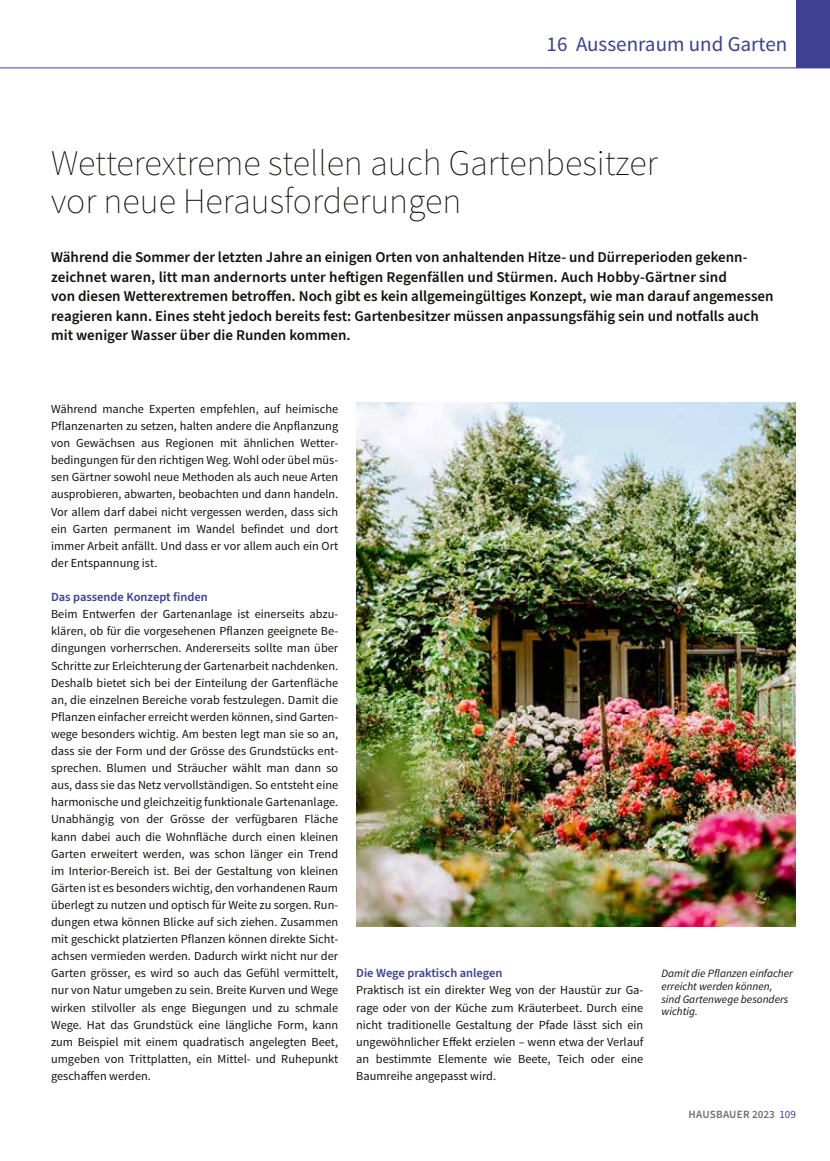
<style>
.page{position:relative;width:830px;height:1161px;background:#fff}
.page>*{position:absolute;margin:0;border:0;box-sizing:border-box;transform-origin:0 0}
.t1{font:200 36px/37.5px "Source Sans Pro";color:#12120d}
.t2{font:21px "Source Sans Pro";color:#3d4093}
.t3{font:600 15px/19.5px "Source Sans Pro";color:#12120d}
.t4{font:600 12.45px "Source Sans Pro";color:#3d4093}
.t5{font:12.3px/17.1px "Source Sans Pro";color:#12120d;text-align:justify}
.t6{font:italic 11.25px/12.8px "Source Sans Pro";color:#12120d}
.t7{font:600 11.1px "Source Sans Pro";letter-spacing:.01em;color:#6f7070}
.s1{font-weight:400;color:#3d4093}
</style>
<div class="page">
<div style="left:795px;top:0;width:34px;height:68px;background:#3d4093"></div>
<hr style="left:0;top:68px;width:829px;height:1px;background:#3d4093">
<img style="left:356px;top:403px;width:439px;height:523px">
<h2 class="t2" style="left:546px;top:31px;width:242px">16 Aussenraum und Garten</h2>
<h1 class="t1" style="left:51px;top:144px;width:608px">Wetterextreme stellen auch Gartenbesitzer vor neue Herausforderungen</h1>
<p class="t3" style="left:51px;top:248px;width:723px">Während die Sommer der letzten Jahre an einigen Orten von anhaltenden Hitze- und Dürreperioden gekenn&shy;zeichnet waren, litt man andernorts unter heftigen Regenfällen und Stürmen. Auch Hobby-Gärtner sind<br>von diesen Wetterextremen betroffen. Noch gibt es kein allgemeingültiges Konzept, wie man darauf angemessen reagieren kann. Eines steht jedoch bereits fest: Gartenbesitzer müssen anpassungsfähig sein und notfalls auch mit weniger Wasser über die Runden kommen.</p>
<p class="t5" style="left:51px;top:400px;width:288px">Während manche Experten empfehlen, auf heimische Pflanzenarten zu setzen, halten andere die Anpflanzung von Gewächsen aus Regionen mit ähnlichen Wetter&shy;bedingungen für den richtigen Weg. Wohl oder übel müs&shy;sen Gärtner sowohl neue Methoden als auch neue Arten ausprobieren, abwarten, beobachten und dann handeln.<br>Vor allem darf dabei nicht vergessen werden, dass sich ein Garten permanent im Wandel befindet und dort immer Arbeit anfällt. Und dass er vor allem auch ein Ort der Entspannung ist.</p>
<p class="t4" style="left:51px;top:589px;width:158px">Das passende Konzept finden</p>
<p class="t5" style="left:51px;top:606px;width:288px">Beim Entwerfen der Gartenanlage ist einerseits abzu&shy;klären, ob für die vorgesehenen Pflanzen geeignete Be&shy;dingungen vorherrschen. Andererseits sollte man über Schritte zur Erleichterung der Gartenarbeit nachdenken.<br>Deshalb bietet sich bei der Einteilung der Gartenfläche an, die einzelnen Bereiche vorab festzulegen. Damit die Pflanzen einfacher erreicht werden können, sind Garten&shy;wege besonders wichtig. Am besten legt man sie so an, dass sie der Form und der Grösse des Grundstücks ent&shy;sprechen. Blumen und Sträucher wählt man dann so aus, dass sie das Netz vervollständigen. So entsteht eine harmonische und gleichzeitig funktionale Gartenanlage.<br>Unabhängig von der Grösse der verfügbaren Fläche kann dabei auch die Wohnfläche durch einen kleinen Garten erweitert werden, was schon länger ein Trend im Interior-Bereich ist. Bei der Gestaltung von kleinen Gärten ist es besonders wichtig, den vorhandenen Raum überlegt zu nutzen und optisch für Weite zu sorgen. Run&shy;dungen etwa können Blicke auf sich ziehen. Zusammen mit geschickt platzierten Pflanzen können direkte Sicht&shy;achsen vermieden werden. Dadurch wirkt nicht nur der Garten grösser, es wird so auch das Gefühl vermittelt, nur von Natur umgeben zu sein. Breite Kurven und Wege wirken stilvoller als enge Biegungen und zu schmale Wege. Hat das Grundstück eine längliche Form, kann zum Beispiel mit einem quadratisch angelegten Beet, umgeben von Trittplatten, ein Mittel- und Ruhepunkt geschaffen werden.</p>
<p class="t4" style="left:356px;top:965px;width:148px">Die Wege praktisch anlegen</p>
<p class="t5" style="left:356px;top:982px;width:288px">Praktisch ist ein direkter Weg von der Haustür zur Ga&shy;rage oder von der Küche zum Kräuterbeet. Durch eine nicht traditionelle Gestaltung der Pfade lässt sich ein ungewöhnlicher Effekt erzielen – wenn etwa der Verlauf an bestimmte Elemente wie Beete, Teich oder eine Baumreihe angepasst wird.</p>
<p class="t6" style="left:661px;top:967px;width:133px">Damit die Pflanzen einfacher erreicht werden können, sind Gartenwege besonders wichtig.</p>
<p class="t7" style="left:688px;top:1107px;width:109px">HAUSBAUER 2023 <span class="s1">109</span></p>
</div>
